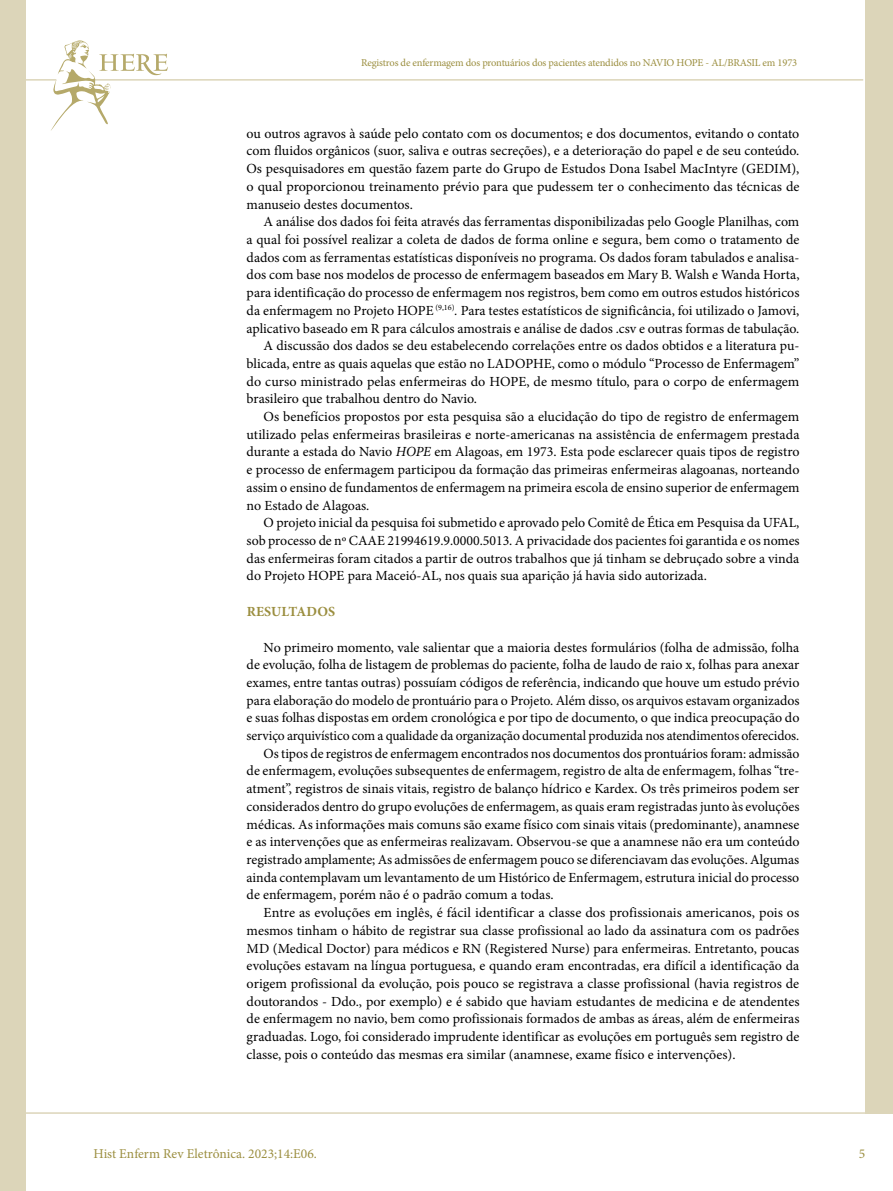
<style>
.page{position:relative;width:893px;height:1191px;background:#fff}
.page>*{position:absolute;margin:0;border:0;box-sizing:border-box;transform-origin:0 0}
.t1{font:13.95px/17.7px "Minion Pro";color:#000;text-align:justify}
.t2{font:700 13.95px "Minion Pro";letter-spacing:.01em;color:#9b8e3f}
.t3{font:13.5px "Minion Pro";color:#9b8e3f}
.t4{font:10.5px "Minion Pro";letter-spacing:-.015em;color:#9b8e3f}
.s1{font-style:italic}
</style>
<div class="page">
<hr style="left:0;top:1112px;width:893px;height:1px;background:#dcd5b9">
<hr style="left:0;top:79px;width:863px;height:2px;background:#dcd5b9">
<div style="left:865px;top:0;width:28px;height:1113px;background:#dcd5b9"></div>
<div style="left:0;top:0;width:26px;height:1191px;background:#dcd5b9"></div>
<svg style="left:50px;top:40px;width:118px;height:91px"></svg>
<p class="t4" style="left:361px;top:56px;width:438px">Registros de enfermagem dos prontuários dos pacientes atendidos no NAVIO HOPE - AL/BRASIL em 1973</p>
<p class="t1" style="left:247px;top:124px;width:554px">ou outros agravos à saúde pelo contato com os documentos; e dos documentos, evitando o contato com fluidos orgânicos (suor, saliva e outras secreções), e a deterioração do papel e de seu conteúdo.<br>Os pesquisadores em questão fazem parte do Grupo de Estudos Dona Isabel MacIntyre (GEDIM), o qual proporcionou treinamento prévio para que pudessem ter o conhecimento das técnicas de manuseio destes documentos.</p>
<p class="t1" style="left:264px;top:213px;width:537px">A análise dos dados foi feita através das ferramentas disponibilizadas pelo Google Planilhas, com</p>
<p class="t1" style="left:247px;top:231px;width:554px">a qual foi possível realizar a coleta de dados de forma online e segura, bem como o tratamento de</p>
<p class="t1" style="left:247px;top:248px;width:554px">dados com as ferramentas estatísticas disponíveis no programa. Os dados foram tabulados e analisa-</p>
<p class="t1" style="left:247px;top:266px;width:554px">dos com base nos modelos de processo de enfermagem baseados em Mary B. Walsh e Wanda Horta,</p>
<p class="t1" style="left:247px;top:284px;width:554px">para identificação do processo de enfermagem nos registros, bem como em outros estudos históricos</p>
<p class="t1" style="left:247px;top:301px;width:554px">da enfermagem no Projeto HOPE <sup>(9,16)</sup><span class="s1">.</span> Para testes estatísticos de significância, foi utilizado o Jamovi,</p>
<p class="t1" style="left:247px;top:319px;width:554px">aplicativo baseado em R para cálculos amostrais e análise de dados .csv e outras formas de tabulação.</p>
<p class="t1" style="left:264px;top:337px;width:537px">A discussão dos dados se deu estabelecendo correlações entre os dados obtidos e a literatura pu-</p>
<p class="t1" style="left:247px;top:355px;width:554px">blicada, entre as quais aquelas que estão no LADOPHE, como o módulo “Processo de Enfermagem”</p>
<p class="t1" style="left:247px;top:372px;width:554px">do curso ministrado pelas enfermeiras do HOPE, de mesmo título, para o corpo de enfermagem</p>
<p class="t1" style="left:247px;top:390px;width:232px">brasileiro que trabalhou dentro do Navio.</p>
<p class="t1" style="left:264px;top:408px;width:537px">Os benefícios propostos por esta pesquisa são a elucidação do tipo de registro de enfermagem</p>
<p class="t1" style="left:247px;top:425px;width:554px">utilizado pelas enfermeiras brasileiras e norte-americanas na assistência de enfermagem prestada</p>
<p class="t1" style="left:247px;top:443px;width:554px">durante a estada do Navio <span class="s1">HOPE</span> em Alagoas, em 1973. Esta pode esclarecer quais tipos de registro</p>
<p class="t1" style="left:247px;top:461px;width:554px">e processo de enfermagem participou da formação das primeiras enfermeiras alagoanas, norteando</p>
<p class="t1" style="left:247px;top:478px;width:554px">assim o ensino de fundamentos de enfermagem na primeira escola de ensino superior de enfermagem</p>
<p class="t1" style="left:247px;top:496px;width:124px">no Estado de Alagoas.</p>
<p class="t1" style="left:264px;top:514px;width:537px">O projeto inicial da pesquisa foi submetido e aprovado pelo Comitê de Ética em Pesquisa da UFAL,</p>
<p class="t1" style="left:247px;top:532px;width:555px">sob processo de nº CAAE 21994619.9.0000.5013. A privacidade dos pacientes foi garantida e os nomes</p>
<p class="t1" style="left:247px;top:549px;width:554px">das enfermeiras foram citados a partir de outros trabalhos que já tinham se debruçado sobre a vinda</p>
<p class="t1" style="left:247px;top:567px;width:462px">do Projeto HOPE para Maceió-AL, nos quais sua aparição já havia sido autorizada.</p>
<p class="t2" style="left:247px;top:602px;width:90px">RESULTADOS</p>
<p class="t1" style="left:264px;top:638px;width:537px">No primeiro momento, vale salientar que a maioria destes formulários (folha de admissão, folha</p>
<p class="t1" style="left:247px;top:656px;width:554px">de evolução, folha de listagem de problemas do paciente, folha de laudo de raio x, folhas para anexar</p>
<p class="t1" style="left:247px;top:673px;width:554px">exames, entre tantas outras) possuíam códigos de referência, indicando que houve um estudo prévio</p>
<p class="t1" style="left:247px;top:691px;width:554px">para elaboração do modelo de prontuário para o Projeto. Além disso, os arquivos estavam organizados</p>
<p class="t1" style="left:247px;top:709px;width:554px">e suas folhas dispostas em ordem cronológica e por tipo de documento, o que indica preocupação do</p>
<p class="t1" style="left:247px;top:727px;width:554px">serviço arquivístico com a qualidade da organização documental produzida nos atendimentos oferecidos.</p>
<p class="t1" style="left:264px;top:744px;width:537px">Os tipos de registros de enfermagem encontrados nos documentos dos prontuários foram: admissão</p>
<p class="t1" style="left:247px;top:762px;width:554px">de enfermagem, evoluções subsequentes de enfermagem, registro de alta de enfermagem, folhas “tre-</p>
<p class="t1" style="left:247px;top:780px;width:554px">atment”, registros de sinais vitais, registro de balanço hídrico e Kardex. Os três primeiros podem ser</p>
<p class="t1" style="left:247px;top:797px;width:554px">considerados dentro do grupo evoluções de enfermagem, as quais eram registradas junto às evoluções</p>
<p class="t1" style="left:247px;top:815px;width:554px">médicas. As informações mais comuns são exame físico com sinais vitais (predominante), anamnese</p>
<p class="t1" style="left:247px;top:833px;width:554px">e as intervenções que as enfermeiras realizavam. Observou-se que a anamnese não era um conteúdo</p>
<p class="t1" style="left:247px;top:850px;width:554px">registrado amplamente; As admissões de enfermagem pouco se diferenciavam das evoluções. Algumas</p>
<p class="t1" style="left:247px;top:868px;width:554px">ainda contemplavam um levantamento de um Histórico de Enfermagem, estrutura inicial do processo</p>
<p class="t1" style="left:247px;top:886px;width:308px">de enfermagem, porém não é o padrão comum a todas.</p>
<p class="t1" style="left:264px;top:904px;width:537px">Entre as evoluções em inglês, é fácil identificar a classe dos profissionais americanos, pois os</p>
<p class="t1" style="left:247px;top:921px;width:554px">mesmos tinham o hábito de registrar sua classe profissional ao lado da assinatura com os padrões</p>
<p class="t1" style="left:247px;top:939px;width:554px">MD (Medical Doctor) para médicos e RN (Registered Nurse) para enfermeiras. Entretanto, poucas</p>
<p class="t1" style="left:247px;top:957px;width:554px">evoluções estavam na língua portuguesa, e quando eram encontradas, era difícil a identificação da</p>
<p class="t1" style="left:247px;top:974px;width:554px">origem profissional da evolução, pois pouco se registrava a classe profissional (havia registros de</p>
<p class="t1" style="left:247px;top:992px;width:554px">doutorandos - Ddo., por exemplo) e é sabido que haviam estudantes de medicina e de atendentes</p>
<p class="t1" style="left:247px;top:1010px;width:554px">de enfermagem no navio, bem como profissionais formados de ambas as áreas, além de enfermeiras</p>
<p class="t1" style="left:247px;top:1027px;width:554px">graduadas. Logo, foi considerado imprudente identificar as evoluções em português sem registro de</p>
<p class="t1" style="left:247px;top:1045px;width:490px">classe, pois o conteúdo das mesmas era similar (anamnese, exame físico e intervenções).</p>
<p class="t3" style="left:94px;top:1144px;width:225px">Hist Enferm Rev Eletrônica. 2023;14:E06.</p>
<p class="t3" style="left:859px;top:1144px;width:8px">5</p>
</div>
